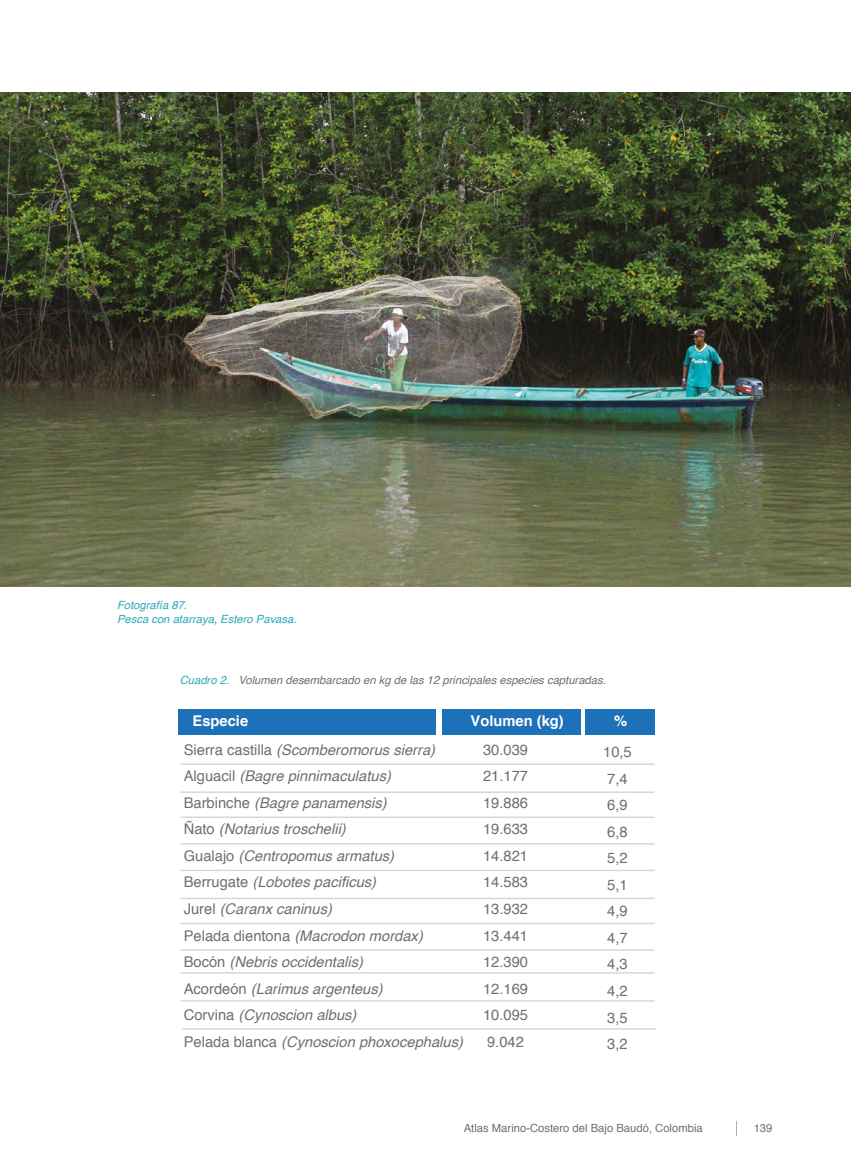
<style>
.page{position:relative;width:851px;height:1170px;background:#fff}
.page>*{position:absolute;margin:0;border:0;box-sizing:border-box;transform-origin:0 0}
.t1{font:italic 14.75px/26.5px "Helvetica";color:#706f6f}
.t2{font:14.75px/26.5px "Helvetica";color:#706f6f;text-align:justify}
.t3{font:700 14.75px "Helvetica";color:#fff}
.t4{font:italic 11.25px "Helvetica";color:#706f6f}
.t5{font:11.25px "Helvetica";color:#706f6f}
.t6{font:italic 11.25px/13.5px "Helvetica";color:#2ca8ba}
.s1{color:#2ca8ba}
.s2{font-style:normal}
</style>
<div class="page">
<img style="left:0;top:92px;width:850px;height:494px">
<div style="left:178px;top:708px;width:258px;height:26px;background:#1d71b8"></div>
<div style="left:442px;top:708px;width:138px;height:26px;background:#1d71b8"></div>
<div style="left:585px;top:708px;width:69px;height:26px;background:#1d71b8"></div>
<hr style="left:180px;top:763px;width:474px;height:1px;background:#d8d6d6">
<hr style="left:180px;top:791px;width:474px;height:1px;background:#d8d6d6">
<hr style="left:180px;top:816px;width:474px;height:2px;background:#d8d6d6">
<hr style="left:180px;top:843px;width:474px;height:1px;background:#d8d6d6">
<hr style="left:180px;top:869px;width:474px;height:2px;background:#d8d6d6">
<hr style="left:180px;top:897px;width:474px;height:2px;background:#d8d6d6">
<hr style="left:180px;top:922px;width:474px;height:2px;background:#d8d6d6">
<hr style="left:180px;top:949px;width:474px;height:1px;background:#d8d6d6">
<hr style="left:180px;top:972px;width:474px;height:1px;background:#d8d6d6">
<hr style="left:180px;top:1000px;width:474px;height:1px;background:#d8d6d6">
<hr style="left:182px;top:1028px;width:474px;height:1px;background:#d8d6d6">
<p class="t6" style="left:117px;top:599px;width:181px">Fotografía 87.<br>Pesca con atarraya, Estero Pavasa.</p>
<p class="t4" style="left:180px;top:671px;width:427px"><span class="s1">Cuadro 2.</span> Volumen desembarcado en kg de las 12 principales especies capturadas.</p>
<p class="t3" style="left:192px;top:709px;width:57px">Especie</p>
<p class="t3" style="left:470px;top:709px;width:95px">Volumen (kg)</p>
<p class="t3" style="left:614px;top:709px;width:15px">%</p>
<p class="t1" style="left:184px;top:736px;width:281px"><span class="s2">Sierra castilla</span> (Scomberomorus sierra)<br><span class="s2">Alguacil</span> (Bagre pinnimaculatus)<br><span class="s2">Barbinche</span> (Bagre panamensis)<br><span class="s2">Ñato</span> (Notarius troschelii)<br><span class="s2">Gualajo</span> (Centropomus armatus)<br><span class="s2">Berrugate</span> (Lobotes pacificus)<br><span class="s2">Jurel</span> (Caranx caninus)<br><span class="s2">Pelada dientona</span> (Macrodon mordax)<br><span class="s2">Bocón</span> (Nebris occidentalis)<br><span class="s2">Acordeón</span> (Larimus argenteus)<br><span class="s2">Corvina</span> (Cynoscion albus)<br><span class="s2">Pelada blanca</span> (Cynoscion phoxocephalus)</p>
<p class="t2" style="left:483px;top:736px;width:47px">30.039<br>21.177<br>19.886<br>19.633<br>14.821<br>14.583<br>13.932<br>13.441<br>12.390<br>12.169<br>10.095<br>9.042</p>
<p class="t2" style="left:603px;top:739px;width:30px;text-align:left">10,5<br>7,4<br>6,9<br>6,8<br>5,2<br>5,1<br>4,9<br>4,7<br>4,3<br>4,2<br>3,5<br>3,2</p>
<p class="t5" style="left:463px;top:1118px;width:240px">Atlas Marino-Costero del Bajo Baudó, Colombia</p>
<p class="t5" style="left:753px;top:1118px;width:20px">139</p>
</div>
